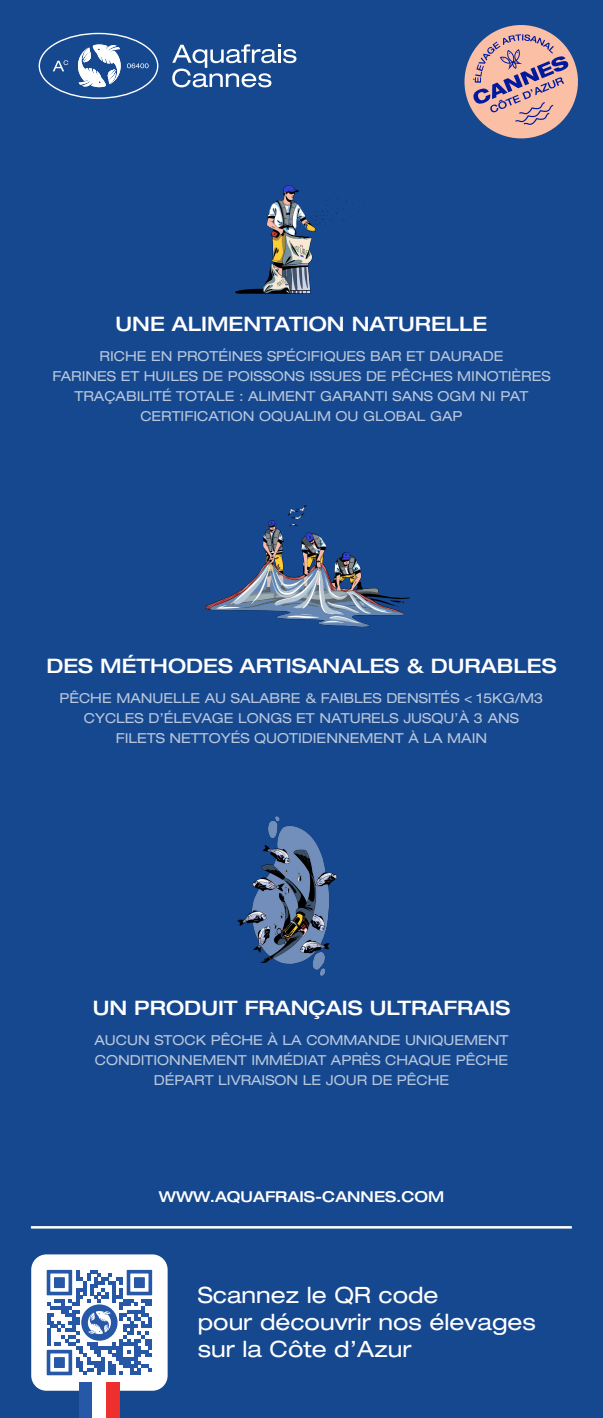
<style>
.page{position:relative;width:603px;height:1418px;background:#fff}
.page>*{position:absolute;margin:0;border:0;box-sizing:border-box;transform-origin:0 0}
.t1{font:expanded 22.5px/27px "Helvetica Neue LT Pro";color:#fff}
.t2{font:500 expanded 20px "Helvetica Neue LT Pro";color:#fff}
.t3{font:500 expanded 15px "Helvetica Neue LT Pro";color:#fff}
.t4{font:expanded 13.75px/20px "Helvetica Neue LT Pro";color:rgb(255 255 255/.7);text-align:center}
</style>
<div class="page">
<div style="left:0;top:0;width:602px;height:1417px;background:#16488f"></div>
<svg style="left:172px;top:44px;width:124px;height:43px"></svg>
<svg style="left:39px;top:33px;width:119px;height:66px"></svg>
<div style="left:31px;top:1254px;width:136px;height:136px;background:#fff;border-radius:15px"></div>
<svg style="left:47px;top:1269px;width:105px;height:106px"></svg>
<img style="left:235px;top:185px;width:130px;height:108px">
<img style="left:238px;top:816px;width:100px;height:159px">
<img style="left:205px;top:505px;width:204px;height:121px">
<hr style="left:31px;top:1226px;width:540px;height:2px;background:#fff">
<svg style="left:464px;top:25px;width:114px;height:114px"></svg>
<div style="left:79px;top:1382px;width:14px;height:35px;background:#2758a7"></div>
<div style="left:93px;top:1382px;width:13px;height:35px;background:#fff"></div>
<div style="left:106px;top:1382px;width:13px;height:35px;background:#ed302d"></div>
<h2 class="t2" style="left:115px;top:311px;width:373px">UNE ALIMENTATION NATURELLE</h2>
<p class="t4" style="left:52px;top:346px;width:499px">RICHE EN PROTÉINES SPÉCIFIQUES BAR ET DAURADE<br>FARINES ET HUILES DE POISSONS ISSUES DE PÊCHES MINOTIÈRES TRAÇABILITÉ TOTALE : ALIMENT GARANTI SANS OGM NI PAT CERTIFICATION OQUALIM OU GLOBAL GAP</p>
<h2 class="t2" style="left:46px;top:652px;width:511px">DES MÉTHODES ARTISANALES &amp; DURABLES</h2>
<p class="t4" style="left:59px;top:687px;width:485px">PÊCHE MANUELLE AU SALABRE &amp; FAIBLES DENSITÉS &lt; 15KG/M3<br>CYCLES D’ÉLEVAGE LONGS ET NATURELS JUSQU’À 3 ANS<br>FILETS NETTOYÉS QUOTIDIENNEMENT À LA MAIN</p>
<h2 class="t2" style="left:93px;top:995px;width:419px">UN PRODUIT FRANÇAIS ULTRAFRAIS</h2>
<p class="t4" style="left:94px;top:1029px;width:415px">AUCUN STOCK PÊCHE À LA COMMANDE UNIQUEMENT<br>CONDITIONNEMENT IMMÉDIAT APRÈS CHAQUE PÊCHE<br>DÉPART LIVRAISON LE JOUR DE PÊCHE</p>
<p class="t3" style="left:159px;top:1187px;width:287px">WWW.AQUAFRAIS-CANNES.COM</p>
<h1 class="t1" style="left:198px;top:1280px;width:339px">Scannez le QR code<br>pour découvrir nos élevages sur la Côte d’Azur</h1>
</div>
